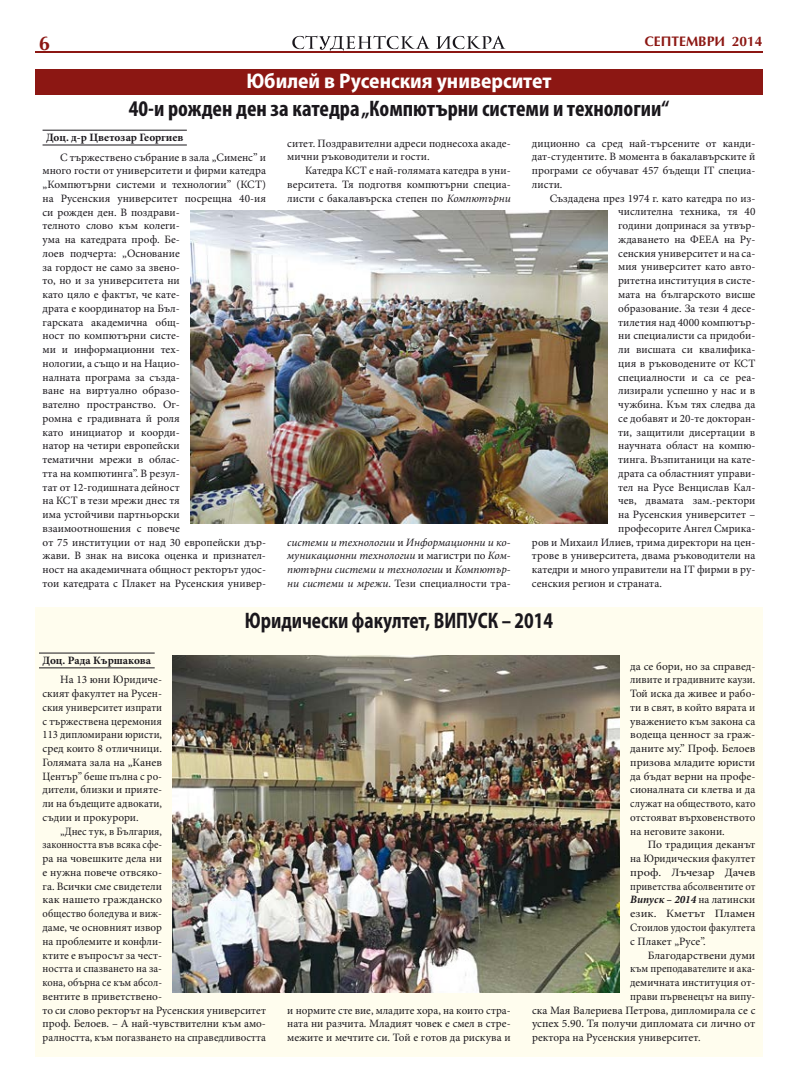
<style>
.page{position:relative;width:798px;height:1092px;background:#fff}
.page>*{position:absolute;margin:0;border:0;box-sizing:border-box;transform-origin:0 0}
.t1{font:700 condensed 22.5px "Myriad Pro";color:#1a171c}
.t2{font:700 semi-condensed 22.5px "Myriad Pro";color:#1a171c;scale:.83 1}
.t3{font:700 semi-condensed 21.25px "Myriad Pro";color:#fff}
.t4{font:700 20px "AG Optima Cyr";color:#8c1713}
.t5{font:700 13.75px "AG Optima Cyr";color:#8c1713}
.t6{font:11.25px/13.8px "Minion Pro";color:#1a171c;text-align:justify}
.t7{font:11.25px/13.8px "Minion Pro";color:#1a171c;scale:.95 1}
.t8{font:11.25px/13.8px "Minion Pro";color:#1a171c;text-align:justify;scale:1.04 1}
.t9{font:italic 11.25px/13.8px "Minion Pro";letter-spacing:-.005em;color:#1a171c;text-align:justify}
.t10{font:700 11.25px "Minion Pro";color:#1a171c}
.t11{font:11.25px "Minion Pro";color:#1a171c;scale:.94 1}
.s1{font-style:italic}
.s2{font-style:normal}
.s3{font-weight:700;font-style:italic}
</style>
<div class="page">
<svg style="left:436px;top:36px;width:69px;height:13px"></svg>
<svg style="left:292px;top:35px;width:138px;height:17px"></svg>
<hr style="left:35px;top:52px;width:727px;height:1px;background:#8c1713">
<hr style="left:43px;top:130px;width:144px;height:1px;background:#1a171c">
<hr style="left:43px;top:145px;width:144px;height:1px;background:#1a171c">
<div style="left:35px;top:69px;width:727px;height:26px;background:#8c1713"></div>
<div style="left:35px;top:607px;width:727px;height:48px;background:#fffdee"></div>
<div style="left:35px;top:655px;width:727px;height:401px;background:#fffdee"></div>
<hr style="left:39px;top:652px;width:116px;height:1px;background:#1a171c">
<hr style="left:39px;top:667px;width:116px;height:1px;background:#1a171c">
<img style="left:173px;top:655px;width:446px;height:337px">
<img style="left:190px;top:210px;width:417px;height:313px">
<h3 class="t4" style="left:39px;top:32px;width:13px">6</h3>
<p class="t5" style="left:644px;top:34px;width:119px">СЕПТЕМВРИ 2014</p>
<h2 class="t3" style="left:246px;top:67px;width:306px">Юбилей в Русенския университет</h2>
<h1 class="t1" style="left:129px;top:94px;width:541px">40-и рожден ден за катедра „Компютърни системи и технологии“</h1>
<p class="t10" style="left:46px;top:130px;width:139px">Доц. д-р Цветозар Георгиев</p>
<p class="t6" style="left:43px;top:150px;width:225px;text-align:left;text-indent:18px">С тържествено събрание в зала „Сименс” и много гости от университети и фирми катедра „Компютърни системи и технологии” (КСТ) на Русенския университет посрещна 40-ия си рожден ден. В поздрави-<br>телното слово към колеги-<br>ума на катедрата проф. Бе-<br>лоев подчерта: „Основание<br>за гордост не само за звено-<br>то, но и за университета ни<br>като цяло е фактът, че кате-<br>драта е координатор на Бъл-<br>гарската академична общ-<br>ност по компютърни систе-<br>ми и информационни тех-<br>нологии, а също и на Нацио-<br>налната програма за създа-<br>ване на виртуално образо-<br>вателно пространство. Ог-<br>ромна е градивната й роля<br>като инициатор и коорди-<br>натор на четири европейски<br>тематични мрежи в облас-<br>тта на компютинга”. В резул-<br>тат от 12-годишната дейност<br>на КСТ в тези мрежи днес тя<br>има устойчиви партньорски взаимоотношения с повече<br>от 75 институции от над 30 европейски дър&shy;жави. В знак на висока оценка и признател&shy;ност на академичната общност ректорът удос&shy;тои катедрата с Плакет на Русенския универ-</p>
<p class="t6" style="left:287px;top:136px;width:225px">ситет. Поздравителни адреси поднесоха акаде&shy;мични ръководители и гости.</p>
<p class="t6" style="left:287px;top:164px;width:225px;text-indent:18px">Катедра КСТ е най-голямата катедра в уни&shy;верситета. Тя подготвя компютърни специа&shy;листи с бакалавърска степен по <span class="s1">Компютърни</span></p>
<p class="t6" style="left:531px;top:136px;width:225px">диционно са сред най-търсените от канди&shy;дат-студентите. В момента в бакалавърските й програми се обучават 457 бъдещи IT специа&shy;листи.</p>
<p class="t6" style="left:549px;top:191px;width:207px">Създадена през 1974 г. като катедра по из-</p>
<p class="t6" style="left:618px;top:205px;width:139px">числителна техника, тя 40</p>
<p class="t6" style="left:618px;top:219px;width:139px">години допринася за утвър-</p>
<p class="t6" style="left:618px;top:232px;width:139px">ждаването на ФЕЕА на Ру-</p>
<p class="t6" style="left:618px;top:246px;width:139px">сенския университет и на са-</p>
<p class="t6" style="left:618px;top:260px;width:139px">мия университет като авто-</p>
<p class="t6" style="left:618px;top:274px;width:139px">ритетна институция в систе-</p>
<p class="t6" style="left:618px;top:287px;width:139px">мата на българското висше</p>
<p class="t6" style="left:618px;top:301px;width:139px">образование. За тези 4 десе-</p>
<p class="t6" style="left:618px;top:315px;width:139px">тилетия над 4000 компютър-</p>
<p class="t6" style="left:618px;top:329px;width:139px">ни специалисти са придоби-</p>
<p class="t6" style="left:618px;top:342px;width:139px">ли висшата си квалифика-</p>
<p class="t6" style="left:618px;top:356px;width:139px">ция в ръководените от КСТ</p>
<p class="t6" style="left:618px;top:370px;width:139px">специалности и са се реа-</p>
<p class="t6" style="left:618px;top:384px;width:139px">лизирали успешно у нас и в</p>
<p class="t6" style="left:618px;top:397px;width:139px">чужбина. Към тях следва да</p>
<p class="t6" style="left:618px;top:411px;width:139px">се добавят и 20-те докторан-</p>
<p class="t6" style="left:618px;top:425px;width:139px">ти, защитили дисертации в</p>
<p class="t6" style="left:618px;top:439px;width:139px">научната област на компю-</p>
<p class="t6" style="left:618px;top:452px;width:139px">тинга. Възпитаници на кате-</p>
<p class="t6" style="left:618px;top:466px;width:139px">драта са областният управи-</p>
<p class="t6" style="left:618px;top:480px;width:139px">тел на Русе Венцислав Кал-</p>
<p class="t6" style="left:618px;top:494px;width:139px">чев, двамата зам.-ректори</p>
<p class="t6" style="left:618px;top:507px;width:139px">на Русенския университет –</p>
<p class="t6" style="left:618px;top:521px;width:139px">професорите Ангел Смрика-</p>
<p class="t6" style="left:531px;top:535px;width:225px">ров и Михаил Илиев, трима директори на цен-</p>
<p class="t6" style="left:531px;top:549px;width:225px">трове в университета, двама ръководители на</p>
<p class="t6" style="left:531px;top:562px;width:225px">катедри и много управители на IT фирми в ру-</p>
<p class="t6" style="left:531px;top:576px;width:131px">сенския регион и страната.</p>
<p class="t9" style="left:287px;top:535px;width:225px">системи и технологии <span class="s2">и</span> Информационни и ко&shy;муникационни технологии <span class="s2">и магистри по</span> Ком&shy;пютърни системи и технологии <span class="s2">и</span> Компютър&shy;ни системи и мрежи<span class="s2">. Тези специалности тра-</span></p>
<h1 class="t2" style="left:245px;top:606px;width:373px">Юридически факултет, ВИПУСК – 2014</h1>
<p class="t10" style="left:43px;top:652px;width:110px">Доц. Рада Кършакова</p>
<p class="t6" style="left:43px;top:673px;width:121px;text-indent:18px">На 13 юни Юридиче&shy;ският факултет на Русен&shy;ския университет изпрати с тържествена церемония 113 дипломирани юристи, сред които 8 отличници.<br>Голямата зала на „Канев Център” беше пълна с ро&shy;дители, близки и прияте&shy;ли на бъдещите адвокати, съдии и прокурори.</p>
<p class="t7" style="left:43px;top:824px;width:236px;text-indent:18px">„Днес тук, в България,<br>законността във всяка сфе-<br>ра на човешките дела ни<br>е нужна повече отвсяко-<br>га. Всички сме свидетели<br>как нашето гражданско<br>общество боледува и виж-<br>даме, че основният извор<br>на проблемите и конфли-<br>ктите е въпросът за чест-<br>ността и спазването на за-<br>кона, обърна се към абсол-<br>вентите в приветствено-<br>то си слово ректорът на Русенския университет проф. Белоев. – А най-чувствителни към амо&shy;ралността, към погазването на справедливостта</p>
<p class="t6" style="left:287px;top:1003px;width:225px">и нормите сте вие, младите хора, на които стра&shy;ната ни разчита. Младият човек е смел в стре&shy;межите и мечтите си. Той е готов да рискува и</p>
<p class="t6" style="left:630px;top:659px;width:127px">да се бори, но за справед&shy;ливите и градивните каузи.<br>Той иска да живее и рабо&shy;ти в свят, в който вярата и уважението към закона са водеща ценност за граж&shy;даните му.” Проф. Белоев призова младите юристи да бъдат верни на профе&shy;сионалната си клетва и да служат на обществото, като отстояват върховенството на неговите закони.</p>
<p class="t8" style="left:630px;top:838px;width:122px;text-indent:18px">По традиция деканът на Юридическия факултет проф. Лъчезар Дачев приветства абсолвентите от <span class="s3">Випуск – 2014</span> на латински език. Кметът Пламен Стоилов удостои факултета с Плакет „Русе”.</p>
<p class="t8" style="left:647px;top:948px;width:105px">Благодарствени думи</p>
<p class="t11" style="left:630px;top:961px;width:135px">към преподавателите и ака-</p>
<p class="t6" style="left:630px;top:975px;width:127px">демичната институция от-</p>
<p class="t7" style="left:630px;top:989px;width:133px">прави първенецът на випу-</p>
<p class="t6" style="left:531px;top:1003px;width:225px">ска Мая Валериева Петрова, дипломирала се с</p>
<p class="t6" style="left:531px;top:1016px;width:225px">успех 5.90. Тя получи дипломата си лично от</p>
<p class="t6" style="left:531px;top:1030px;width:170px">ректора на Русенския университет.</p>
</div>
